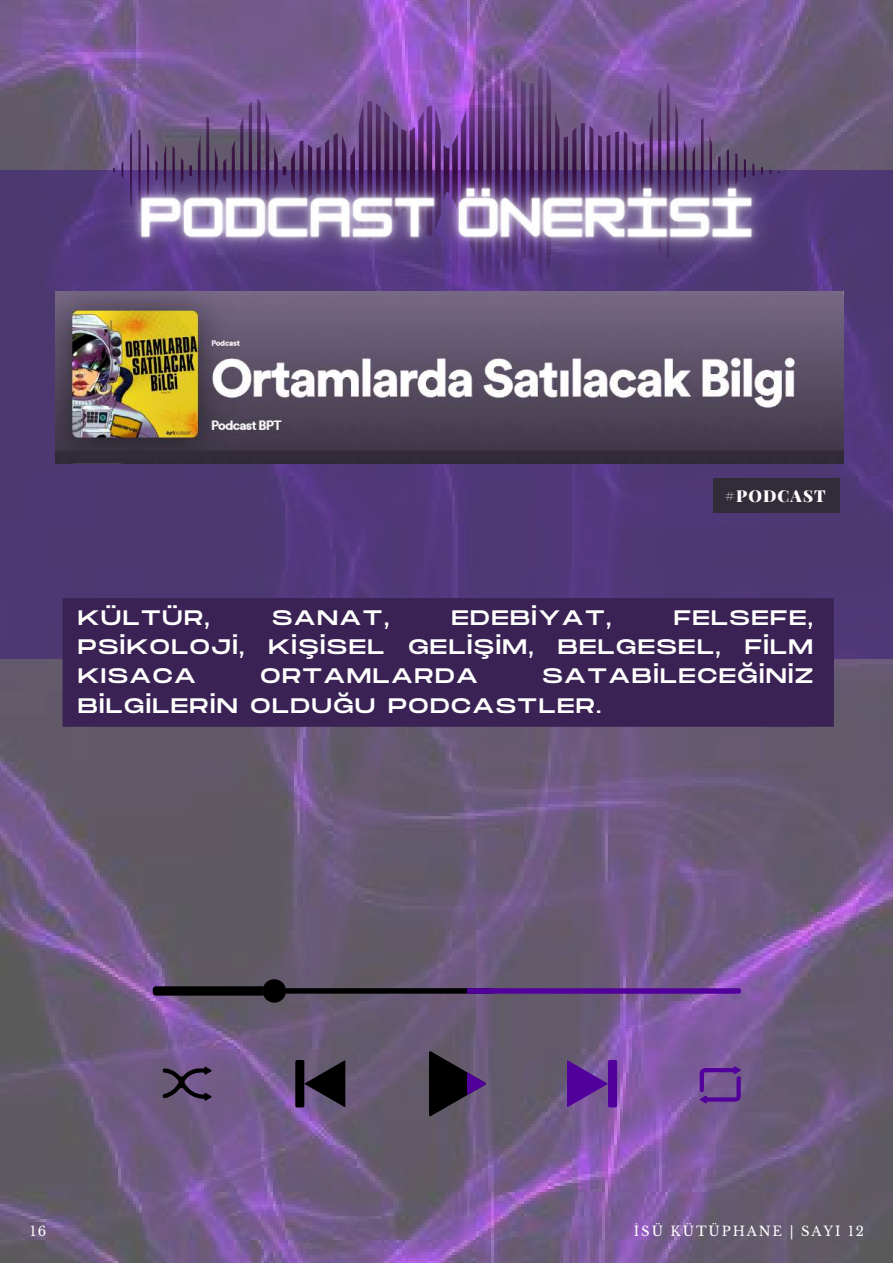
<style>
.page{position:relative;width:893px;height:1264px;background:#fff}
.page>*{position:absolute;margin:0;border:0;box-sizing:border-box;transform-origin:0 0}
.t1{font:21px/29.2px "Monument Extended";letter-spacing:.065em;color:#fffffe;text-align:justify}
.t2{font:900 16.5px "Playfair Display";letter-spacing:.065em;color:#fdfdfd}
.t3{font:13.2px "Libre Baskerville";letter-spacing:.14em;color:#fff}
</style>
<div class="page">
<img style="left:0;top:0;width:892px;height:1262px">
<svg style="left:0;top:171px;width:892px;height:487px;background:#4e3875"></svg>
<svg style="left:113px;top:50px;width:666px;height:87px;background:#7c589a"></svg>
<img style="left:56px;top:291px;width:787px;height:172px">
<svg style="left:163px;top:1066px;width:49px;height:34px;background:#503f5f"></svg>
<svg style="left:304px;top:1060px;width:41px;height:47px;background:#352d3e"></svg>
<div style="left:295px;top:1059px;width:9px;height:48px;background:#000;border-radius:2px"></div>
<div style="left:262px;top:979px;width:24px;height:23px;background:#000;border-radius:50%"></div>
<svg style="left:153px;top:986px;width:110px;height:9px"></svg>
<svg style="left:429px;top:1050px;width:57px;height:66px;background:#372c41"></svg>
<svg style="left:699px;top:1065px;width:42px;height:38px;background:#6c3d94"></svg>
<svg style="left:567px;top:1060px;width:40px;height:47px;background:#642c98"></svg>
<div style="left:608px;top:1059px;width:9px;height:48px;background:#52009b;border-radius:2px"></div>
<svg style="left:285px;top:988px;width:455px;height:5px;background:#33035d"></svg>
<img style="left:89px;top:137px;width:714px;height:161px">
<div style="left:63px;top:598px;width:770px;height:128px;background:#3a2354"></div>
<div style="left:713px;top:478px;width:126px;height:34px;background:#322c38"></div>
<p class="t2" style="left:724px;top:484px;width:102px">#PODCAST</p>
<p class="t1" style="left:78px;top:604px;width:134px">KÜLTÜR,</p>
<p class="t1" style="left:272px;top:604px;width:119px">SANAT,</p>
<p class="t1" style="left:451px;top:604px;width:161px">EDEBİYAT,</p>
<p class="t1" style="left:78px;top:604px;width:737px;text-indent:596px">FELSEFE, PSİKOLOJİ, KİŞİSEL GELİŞİM, BELGESEL, FİLM KISACA</p>
<p class="t1" style="left:78px;top:662px;width:737px;text-indent:464px">SATABİLECEĞİNİZ<br>BİLGİLERİN OLDUĞU PODCASTLER.</p>
<p class="t1" style="left:260px;top:662px;width:219px">ORTAMLARDA</p>
<p class="t3" style="left:30px;top:1223px;width:18px">16</p>
<p class="t3" style="left:634px;top:1223px;width:231px">İSÜ KÜTÜPHANE | SAYI 12</p>
</div>
